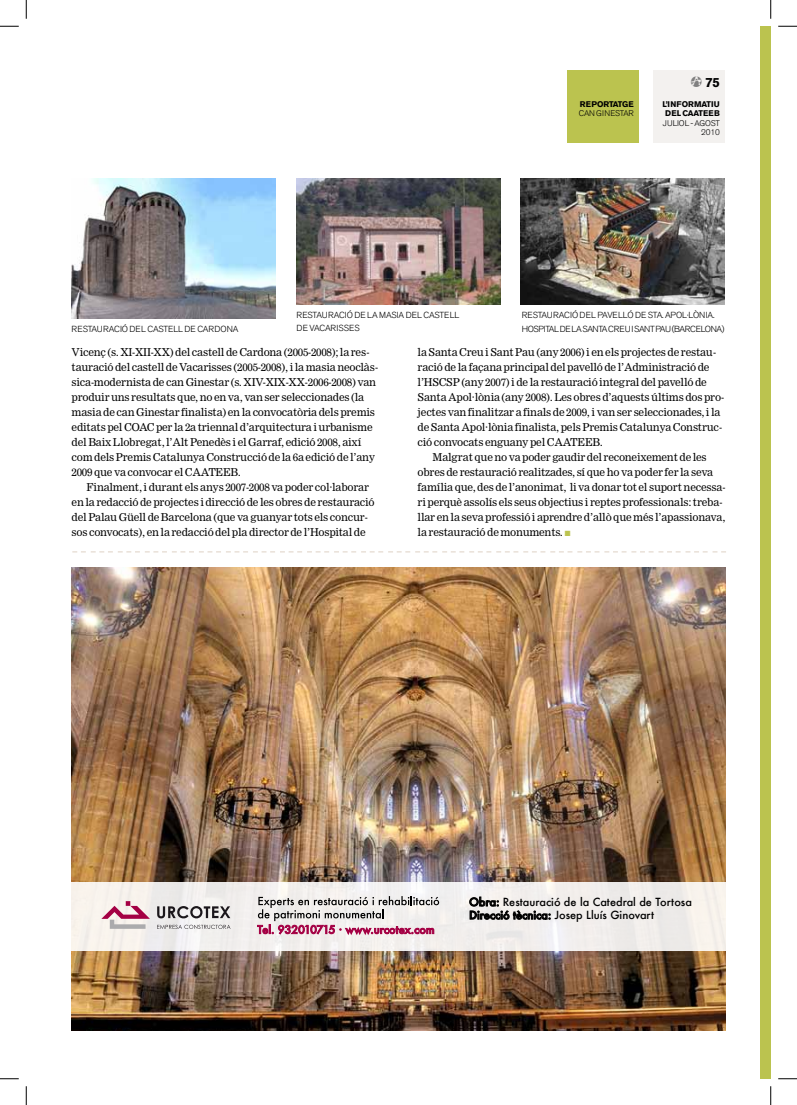
<style>
.page{position:relative;width:797px;height:1105px;background:#fff}
.page>*{position:absolute;margin:0;border:0;box-sizing:border-box;transform-origin:0 0}
.t1{font:700 13.25px "Akzidenz Grotesk BE";color:#000}
.t2{font:500 11px/13.1px "Futura";color:#000}
.t3{font:10.62px/15px "Clarion";letter-spacing:-.015em;color:#000}
.t4{font:300 8.75px/13.8px "Akzidenz Grotesk BE";letter-spacing:-.015em;color:#000}
.t5{font:300 8.75px "Akzidenz Grotesk BE";letter-spacing:.01em;color:#000}
.t6{font:300 8.75px "Akzidenz Grotesk BE";letter-spacing:.005em;color:#000}
.t7{font:700 8.12px/9.4px "Akzidenz Grotesk BE";letter-spacing:.005em;color:#000;text-align:center}
.t8{font:300 8.12px/9.4px "Akzidenz Grotesk BE";letter-spacing:-.005em;color:#000;text-align:right}
.t9{font:300 8.12px "Akzidenz Grotesk BE";letter-spacing:.03em;color:#000}
.s1{font-family:"CAAT";font-weight:400;color:#808080}
.s2{color:#bbc34f}
</style>
<div class="page">
<div style="left:567px;top:70px;width:72px;height:72px;background:#bbc34f"></div>
<div style="left:760px;top:26px;width:10px;height:1053px;background:#bbc34f"></div>
<div style="left:653px;top:70px;width:72px;height:72px;background:#f3f1ef"></div>
<img style="left:72px;top:568px;width:653px;height:463px">
<div style="left:72px;top:882px;width:653px;height:69px;background:#f2efec"></div>
<svg style="left:157px;top:925px;width:73px;height:4px"></svg>
<svg style="left:101px;top:901px;width:49px;height:28px"></svg>
<svg style="left:157px;top:906px;width:73px;height:12px"></svg>
<svg style="left:257px;top:896px;width:182px;height:39px"></svg>
<svg style="left:469px;top:897px;width:81px;height:23px"></svg>
<img style="left:72px;top:179px;width:203px;height:139px">
<img style="left:297px;top:179px;width:203px;height:125px">
<img style="left:521px;top:179px;width:203px;height:125px">
<svg style="left:72px;top:551px;width:654px;height:1px"></svg>
<svg style="left:0;top:25px;width:19px;height:2px"></svg>
<svg style="left:778px;top:25px;width:19px;height:2px"></svg>
<svg style="left:0;top:1078px;width:19px;height:1px"></svg>
<svg style="left:778px;top:1078px;width:19px;height:1px"></svg>
<svg style="left:25px;top:0;width:2px;height:19px"></svg>
<svg style="left:25px;top:1086px;width:2px;height:19px"></svg>
<svg style="left:770px;top:0;width:1px;height:19px"></svg>
<svg style="left:770px;top:1086px;width:1px;height:19px"></svg>
<p class="t1" style="left:691px;top:75px;width:30px"><span class="s1">c</span> 75</p>
<p class="t7" style="left:662px;top:99px;width:59px">L’INFORMATI U<br>DEL CAATEEB</p>
<p class="t8" style="left:662px;top:118px;width:58px">JULIOL - AGOST<br>2010</p>
<p class="t7" style="left:580px;top:99px;width:55px">REPORTATGE</p>
<p class="t9" style="left:579px;top:109px;width:57px">CAN GINESTAR</p>
<p class="t7" style="left:687px;top:109px;width:7px">A</p>
<p class="t8" style="left:692px;top:118px;width:13px">GENER</p>
<p class="t4" style="left:72px;top:322px;width:7px">RESTAURACIÓ</p>
<p class="t5" style="left:130px;top:324px;width:109px">DEL CASTELL DE CARDONA</p>
<p class="t4" style="left:296px;top:308px;width:7px">RESTAURACIÓ</p>
<p class="t4" style="left:354px;top:308px;width:31px">DELA MASIA</p>
<p class="t4" style="left:405px;top:308px;width:55px">DEL CASTELL</p>
<p class="t6" style="left:296px;top:323px;width:65px">D E VACARISSES</p>
<p class="t4" style="left:521px;top:308px;width:7px">RESTAURACIÓ</p>
<p class="t4" style="left:521px;top:308px;width:204px;text-indent:58px">DEL PAVELLÓ D E STA. APOL·LÒNIA.<br>H OSPITAL D E LA SANTA CREU I SANT PAU (BARCELONA)</p>
<p class="t3" style="left:72px;top:345px;width:308px">Vicenç (s. XI-XII-XX) del castell de Cardona (2005-2008); la res&shy;tauració del castell de Vacarisses (2005-2008), i la masia neoclàs&shy;sica-modernista de can Ginestar (s. XIV-XIX-XX-2006-2008) van produir uns resultats que, no en va, van ser seleccionades (la masia de can Ginestar finalista) en la convocatòria dels premis editats pel COAC per la 2a triennal d’arquitectura i urbanisme del Baix Llobregat, l’Alt Penedès i el Garraf, edició 2008, així com dels Premis Catalunya Construcció de la 6a edició de l’any 2009 que va convocar el CAATEEB.</p>
<p class="t3" style="left:72px;top:480px;width:304px;text-indent:15px">Finalment, i durant els anys 2007-2008 va poder col·laborar en la redacció de projectes i direcció de les obres de restauració del Palau Güell de Barcelona (que va guanyar tots els concur&shy;sos convocats), en la redacció del pla director de l’Hospital de</p>
<p class="t3" style="left:417px;top:345px;width:300px">la Santa Creu i Sant Pau (any 2006) i en els projectes de restau-</p>
<p class="t3" style="left:417px;top:360px;width:293px">ració de la façana principal del pavelló de l’Administració de</p>
<p class="t3" style="left:417px;top:375px;width:290px">l’HSCSP (any 2007) i de la restauració integral del pavelló de</p>
<p class="t3" style="left:417px;top:390px;width:308px">Santa Apol·lònia (any 2008). Les obres d’aquests últims dos pro-</p>
<p class="t3" style="left:417px;top:405px;width:304px">jectes van finalitzar a finals de 2009, i van ser seleccionades, i la</p>
<p class="t3" style="left:417px;top:420px;width:306px">de Santa Apol·lònia finalista, pels Premis Catalunya Construc-</p>
<p class="t3" style="left:417px;top:435px;width:187px">ció convocats enguany pel CAATEEB.</p>
<p class="t3" style="left:432px;top:450px;width:275px">Malgrat que no va poder gaudir del reconeixement de les</p>
<p class="t3" style="left:417px;top:465px;width:297px">obres de restauració realitzades, sí que ho va poder fer la seva</p>
<p class="t3" style="left:417px;top:480px;width:309px">família que, des de l’anonimat, li va donar tot el suport necessa-</p>
<p class="t3" style="left:417px;top:495px;width:306px">ri perquè assolís els seus objectius i reptes professionals: treba-</p>
<p class="t3" style="left:417px;top:510px;width:309px">llar en la seva professió i aprendre d’allò que més l’apassionava,</p>
<p class="t3" style="left:417px;top:525px;width:154px">la restauració de monuments. <span class="s2">■</span></p>
<p class="t2" style="left:469px;top:895px;width:224px">Obra: Restauració de la Catedral de Tortosa<br>Direcció tècnica: Josep Lluís Ginovart</p>
</div>
